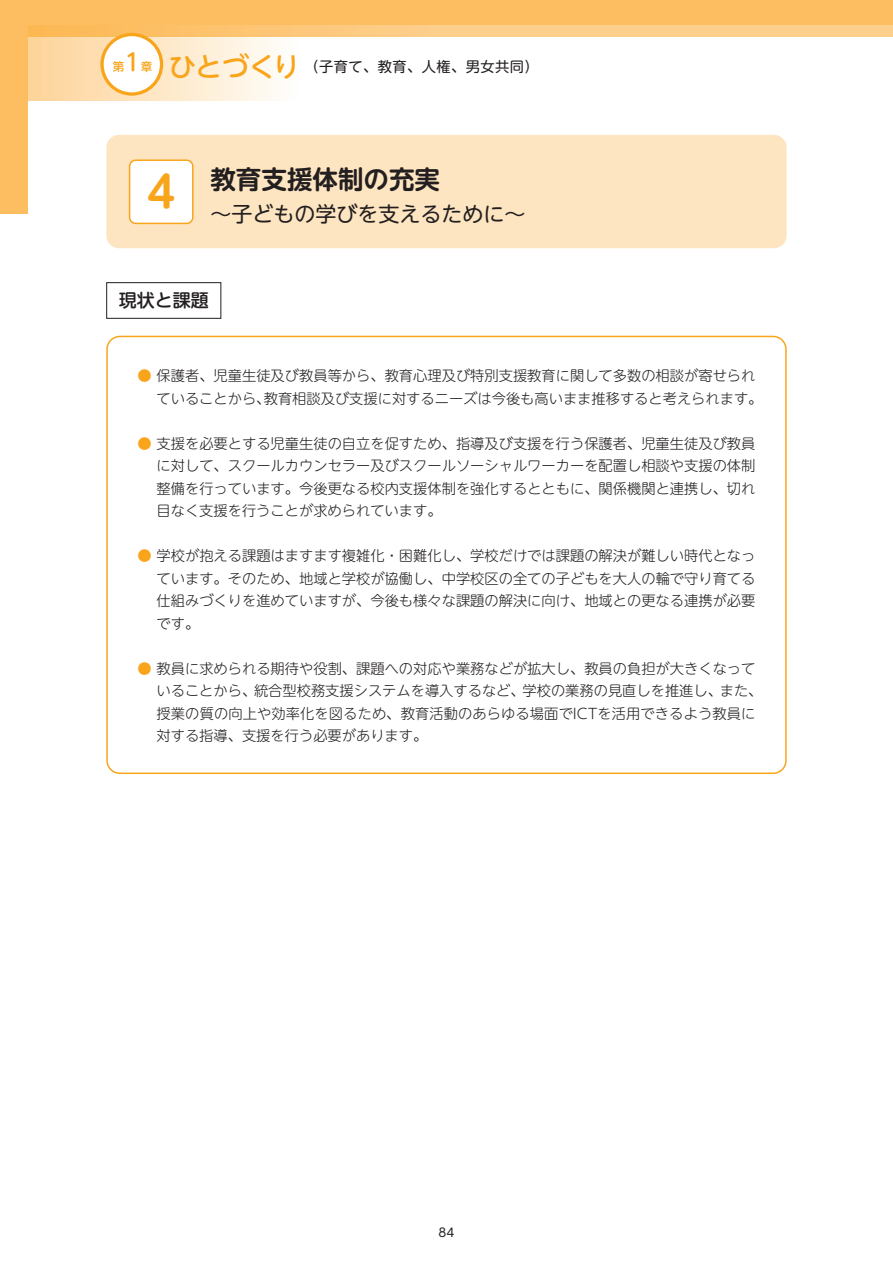
<style>
.page{position:relative;width:893px;height:1263px;background:#fff}
.page>*{position:absolute;margin:0;border:0;box-sizing:border-box;transform-origin:0 0}
.t1{font:700 25.5px "UD Shin M Go Pro De";color:#231f20}
.t2{font:21px "UD Shin M Go Pro";color:#231f20}
.t3{font:500 18px "UD Shin M Go Pro";color:#231f20}
.t4{font:300 14.25px/22.5px "UD Shin M Go Pro";color:#231f20}
.t5{font:14.25px "UD Shin M Go Pro";letter-spacing:.03em;color:#231f20}
.t6{font:12px "UD Shin Go NT Pro";color:#231f20}
.t7{font:500 11.55px "UD Shin M Go Pro";color:#f9a51b}
.s1{font-size:23.25px}
.s2{font-weight:500;font-size:27px;color:#f9a51b}
.s3{color:#f9a51b}
</style>
<div class="page">
<svg style="left:28px;top:36px;width:759px;height:65px"></svg>
<svg style="left:28px;top:25px;width:865px;height:11px;background:#fcc97e"></svg>
<div style="left:0;top:0;width:28px;height:214px;background:#fdbe62"></div>
<div style="left:0;top:0;width:893px;height:25px;background:#fdbe62"></div>
<svg style="left:100px;top:33px;width:63px;height:63px"></svg>
<div style="left:104px;top:36px;width:56px;height:56px;background:#fff;border-radius:50%"></div>
<div style="left:106px;top:135px;width:681px;height:113px;background:#fee5c1;border-radius:13px"></div>
<div style="left:130px;top:160px;width:63px;height:63px;background:#fff;border-radius:6px"></div>
<div style="left:129px;top:159px;width:65px;height:65px;border:2px solid #f9a51b;border-radius:6px"></div>
<div style="left:106px;top:336px;width:681px;height:438px;border:2px solid #f9a51b;border-radius:13px"></div>
<div style="left:106px;top:282px;width:115px;height:37px;border:1px solid #231f20"></div>
<p class="t7" style="left:113px;top:58px;width:41px">第<span class="s1">1</span>章</p>
<p class="t5" style="left:169px;top:55px;width:371px"><span class="s2">ひとづくり</span> （子育て、教育、人権、男女共同）</p>
<h1 class="t1" style="left:210px;top:159px;width:231px">教育支援体制の充実</h1>
<h2 class="t2" style="left:147px;top:197px;width:380px"><sup>4</sup> ～子どもの学びを支えるために～</h2>
<p class="t3" style="left:119px;top:286px;width:91px">現状と課題</p>
<p class="t4" style="left:157px;top:364px;width:607px;text-indent:-19px"><span class="s3">●</span> 保護者、児童生徒及び教員等から、教育心理及び特別支援教育に関して多数の相談が寄せられていることから、教育相談及び支援に対するニーズは今後も高いまま推移すると考えられます。</p>
<p class="t4" style="left:157px;top:431px;width:600px;text-align:justify;text-indent:-19px"><span class="s3">●</span> 支援を必要とする児童生徒の自立を促すため、指導及び支援を行う保護者、児童生徒及び教員に対して、スクールカウンセラー及びスクールソーシャルワーカーを配置し相談や支援の体制整備を行っています。今後更なる校内支援体制を強化するとともに、関係機関と連携し、切れ目なく支援を行うことが求められています。</p>
<p class="t4" style="left:157px;top:544px;width:600px;text-align:justify;text-indent:-19px"><span class="s3">●</span> 学校が抱える課題はますます複雑化・困難化し、学校だけでは課題の解決が難しい時代となっています。そのため、地域と学校が協働し、中学校区の全ての子どもを大人の輪で守り育てる仕組みづくりを進めていますが、今後も様々な課題の解決に向け、地域との更なる連携が必要です。</p>
<p class="t4" style="left:157px;top:656px;width:607px;text-indent:-19px"><span class="s3">●</span> 教員に求められる期待や役割、課題への対応や業務などが拡大し、教員の負担が大きくなっていることから、統合型校務支援システムを導入するなど、学校の業務の見直しを推進し、また、授業の質の向上や効率化を図るため、教育活動のあらゆる場面でICTを活用できるよう教員に対する指導、支援を行う必要があります。</p>
<p class="t6" style="left:439px;top:1223px;width:17px">84</p>
</div>
